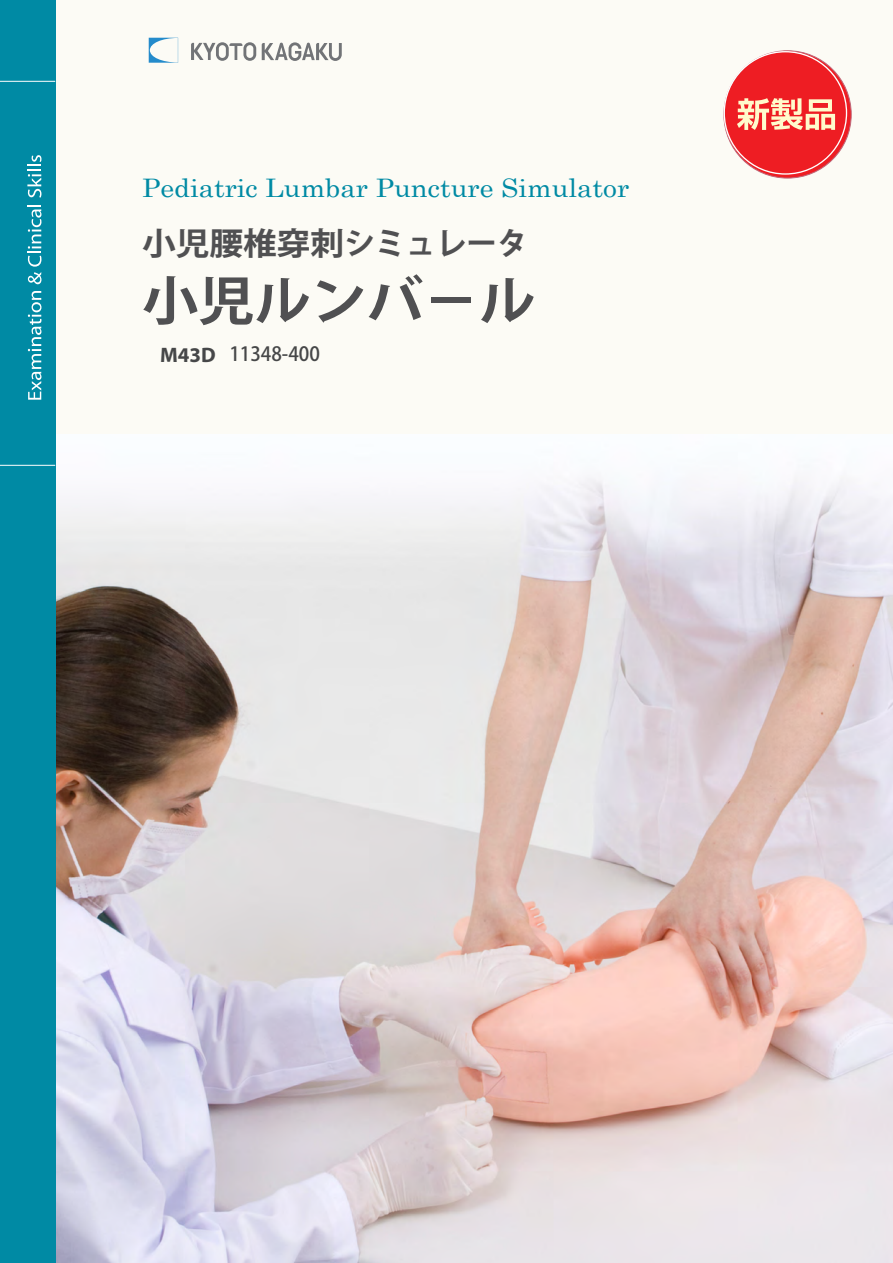
<style>
.page{position:relative;width:893px;height:1263px;background:#fcfbf5}
.page>*{position:absolute;margin:0;border:0;box-sizing:border-box;transform-origin:0 0}
.t1{font:700 52.5px "Koz Go Pro";color:#505052;scale:1.07 1}
.t2{font:700 31.5px "Koz Go Pro";color:#505052;scale:1.07 1}
.t3{font:25.5px "Century";color:#008aa4;scale:1.08 1}
.t4{font:500 19.5px "Koz Go Pro";color:#464748;scale:.96 1}
.s1{font-family:"Myriad Pro";font-weight:700;font-size:21px}
</style>
<div class="page">
<svg style="left:149px;top:38px;width:29px;height:25px"></svg>
<svg style="left:262px;top:42px;width:80px;height:19px"></svg>
<svg style="left:191px;top:42px;width:65px;height:19px"></svg>
<img style="left:55px;top:435px;width:838px;height:828px">
<div style="left:0;top:0;width:55px;height:1263px;background:#008aa4"></div>
<hr style="left:0;top:465px;width:55px;height:1px;background:#fff">
<hr style="left:0;top:81px;width:55px;height:1px;background:#fff">
<svg style="left:28px;top:291px;width:13px;height:109px"></svg>
<svg style="left:27px;top:205px;width:14px;height:79px"></svg>
<svg style="left:27px;top:155px;width:14px;height:43px"></svg>
<div style="left:724px;top:51px;width:127px;height:127px;background:#ee1d23;border-radius:50%"></div>
<svg style="left:737px;top:98px;width:98px;height:32px"></svg>
<p class="t3" style="left:142px;top:166px;width:453px">Pediatric Lumbar Puncture Simulator</p>
<p class="t2" style="left:142px;top:223px;width:362px">小児腰椎穿刺シミュレータ</p>
<p class="t1" style="left:142px;top:267px;width:369px">小児ルンバ－ル</p>
<p class="t4" style="left:160px;top:342px;width:168px"><span class="s1">M43D</span> 11348-400</p>
</div>
